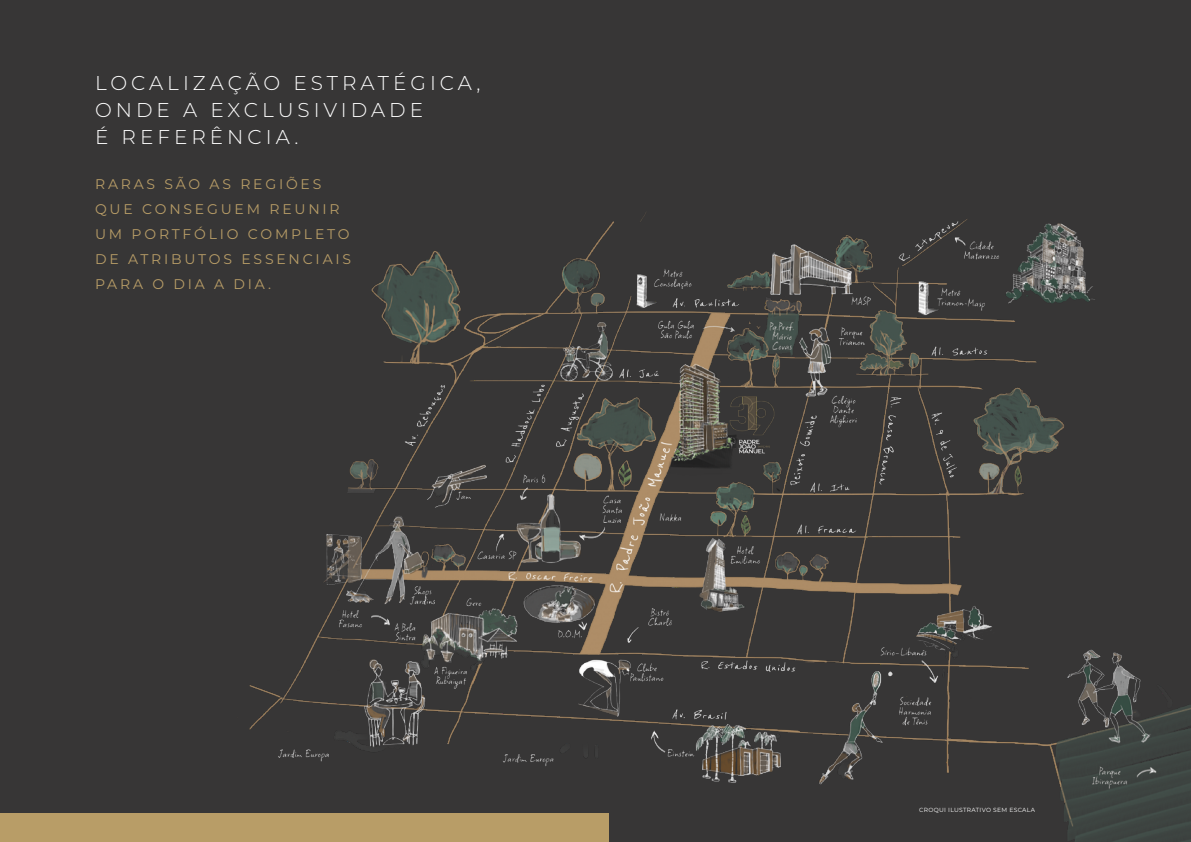
<style>
.page{position:relative;width:1191px;height:842px;background:#373636}
.page>*{position:absolute;margin:0;border:0;box-sizing:border-box;transform-origin:0 0}
.t1{font:300 20px/27px "Montserrat";letter-spacing:.2em;color:#fff}
.t2{font:14px/25px "Montserrat";letter-spacing:.2em;color:#b89d67}
.t3{font:6px "Montserrat";letter-spacing:.05em;color:#fff}
</style>
<div class="page">
<div style="left:0;top:814px;width:608px;height:28px;background:#b89d67"></div>
<img style="left:234px;top:213px;width:957px;height:629px">
<h1 class="t1" style="left:95px;top:69px;width:387px">LOCALIZAÇÃO ESTRATÉGICA,<br>ONDE A EXCLUSIVIDADE<br>É REFERÊNCIA.</h1>
<p class="t2" style="left:95px;top:171px;width:258px">RARAS SÃO AS REGIÕES<br>QUE CONSEGUEM REUNIR<br>UM PORTFÓLIO COMPLETO<br>DE ATRIBUTOS ESSENCIAIS<br>PARA O DIA A DIA.</p>
<p class="t3" style="left:919px;top:806px;width:117px">CROQUI ILUSTRATIVO SEM ESCALA</p>
</div>
